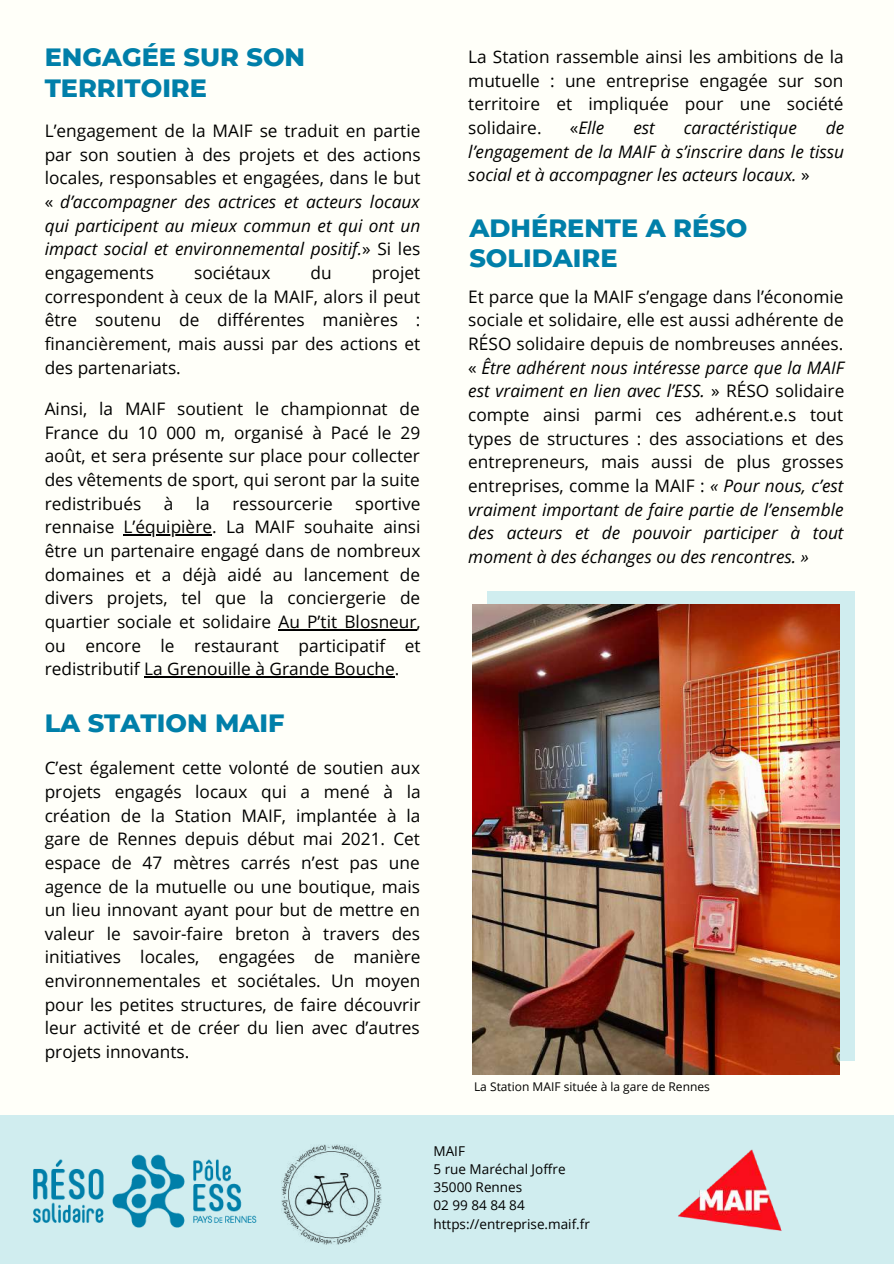
<style>
.page{position:relative;width:894px;height:1264px;background:#fff}
.page>*{position:absolute;margin:0;border:0;box-sizing:border-box;transform-origin:0 0}
.t1{font:800 25.5px/30.5px "Montserrat";color:#007fa9}
.t2{font:17.25px/23.7px "Open Sans";color:#000;text-align:justify}
.t3{font:italic 17.25px/23.7px "Open Sans";color:#000;text-align:justify}
.t4{font:13.5px/18px "Open Sans";color:#000}
.t5{font:12px "Open Sans";color:#000}
.s1{font-style:italic}
.s2{font-style:normal}
</style>
<div class="page">
<div style="left:0;top:0;width:893px;height:1263px;background:#fffff9"></div>
<div style="left:0;top:1115px;width:893px;height:148px;background:#d0edef"></div>
<div style="left:487px;top:591px;width:366px;height:469px;background:#d0edef"></div>
<img style="left:473px;top:604px;width:366px;height:470px">
<img style="left:33px;top:1154px;width:224px;height:74px">
<img style="left:281px;top:1144px;width:101px;height:100px">
<img style="left:678px;top:1149px;width:104px;height:82px">
<hr style="left:123px;top:534px;width:89px;height:1px;background:#000">
<hr style="left:278px;top:629px;width:138px;height:1px;background:#000">
<hr style="left:144px;top:676px;width:251px;height:1px;background:#000">
<h1 class="t1" style="left:45px;top:42px;width:262px">ENGAGÉE SUR SON<br>TERRITOIRE</h1>
<p class="t2" style="left:45px;top:118px;width:377px">L’engagement de la MAIF se traduit en partie par son soutien à des projets et des actions locales, responsables et engagées, dans le but « <span class="s1">d’accompagner des actrices et acteurs locaux qui participent au mieux commun et qui ont un impact social et environnemental positif.</span>» Si les engagements</p>
<p class="t2" style="left:194px;top:260px;width:78px">sociétaux</p>
<p class="t2" style="left:310px;top:260px;width:23px">du</p>
<p class="t2" style="left:45px;top:260px;width:377px;text-indent:327px">projet correspondent à ceux de la MAIF, alors il peut être soutenu de différentes manières : financièrement, mais aussi par des actions et des partenariats.</p>
<p class="t2" style="left:45px;top:396px;width:377px">Ainsi, la MAIF soutient le championnat de France du 10 000 m, organisé à Pacé le 29 août, et sera présente sur place pour collecter des vêtements de sport, qui seront par la suite redistribués</p>
<p class="t2" style="left:164px;top:491px;width:11px">à</p>
<p class="t2" style="left:196px;top:491px;width:15px">la</p>
<p class="t2" style="left:232px;top:491px;width:102px">ressourcerie</p>
<p class="t2" style="left:45px;top:491px;width:377px;text-indent:310px">sportive rennaise L’équipière. La MAIF souhaite ainsi être un partenaire engagé dans de nombreux domaines et a déjà aidé au lancement de divers projets, tel que la conciergerie de quartier sociale et solidaire Au P’tit Blosneur, ou encore le restaurant participatif et redistributif La Grenouille à Grande Bouche.</p>
<h1 class="t1" style="left:45px;top:707px;width:241px">LA STATION MAIF</h1>
<p class="t2" style="left:45px;top:755px;width:377px">C’est également cette volonté de soutien aux projets engagés locaux qui a mené à la création de la Station MAIF, implantée à la gare de Rennes depuis début mai 2021. Cet espace de 47 mètres carrés n’est pas une agence de la mutuelle ou une boutique, mais un lieu innovant ayant pour but de mettre en valeur le savoir-faire breton à travers des initiatives locales, engagées de manière environnementales et sociétales. Un moyen pour les petites structures, de faire découvrir leur activité et de créer du lien avec d’autres projets innovants.</p>
<p class="t2" style="left:468px;top:45px;width:377px">La Station rassemble ainsi les ambitions de la mutuelle : une entreprise engagée sur son territoire et impliquée pour une société solidaire.</p>
<p class="t3" style="left:569px;top:116px;width:36px"><span class="s2">«</span>Elle</p>
<p class="t3" style="left:633px;top:116px;width:23px">est</p>
<p class="t3" style="left:683px;top:116px;width:114px">caractéristique</p>
<p class="t3" style="left:468px;top:116px;width:377px;text-indent:357px">de l’engagement de la MAIF à s’inscrire dans le tissu social et à accompagner les acteurs locaux. <span class="s2">»</span></p>
<h1 class="t1" style="left:469px;top:212px;width:279px">ADHÉRENTE A RÉSO<br>SOLIDAIRE</h1>
<p class="t2" style="left:468px;top:284px;width:377px">Et parce que la MAIF s’engage dans l’économie sociale et solidaire, elle est aussi adhérente de RÉSO solidaire depuis de nombreuses années. « <span class="s1">Être adhérent nous intéresse parce que la MAIF est vraiment en lien avec l’ESS.</span> » RÉSO solidaire compte ainsi parmi ces adhérent.e.s tout types de structures : des associations et des entrepreneurs, mais aussi de plus grosses entreprises, comme la MAIF : <span class="s1">« Pour nous, c’est vraiment important de faire partie de l’ensemble des acteurs et de pouvoir participer à tout moment à des échanges ou des rencontres. »</span></p>
<p class="t5" style="left:474px;top:1077px;width:237px">La Station MAIF située à la gare de Rennes</p>
<p class="t4" style="left:433px;top:1142px;width:158px">MAIF<br>5 rue Maréchal Joffre<br>35000 Rennes<br>02 99 84 84 84 https://entreprise.maif.fr</p>
</div>
